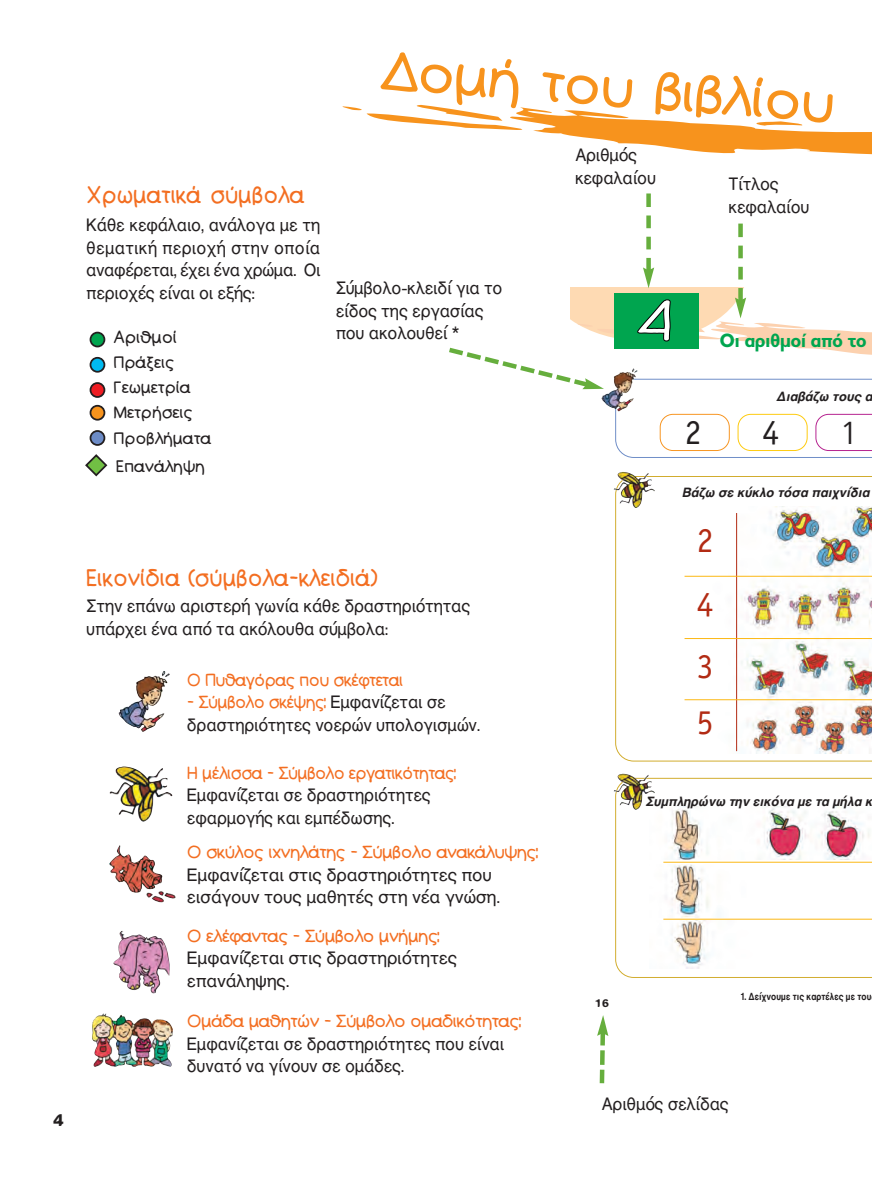
<style>
.page{position:relative;width:872px;height:1191px;background:#fff}
.page>*{position:absolute;margin:0;border:0;box-sizing:border-box;transform-origin:0 0}
.t1{font:53.7px "CF Baby";color:#fff;scale:1.2 1}
.t2{font:35.1px/62.7px "Officina Serif ITC Hel";color:#b22b14;text-align:justify;scale:.95 1}
.t3{font:35.1px "Officina Serif ITC Hel";color:#231f20;scale:.95 1}
.t4{font:300 31.8px "PF Catalog";color:#231f20;scale:1.05 1}
.t5{font:22.95px "CF Baby";letter-spacing:.025em;color:#f36e21;scale:.95 1}
.t6{font:700 19.5px "Gill Sans Hel";color:#00a54f;scale:.95 1}
.t7{font:16.95px/22.5px "Mg Helvetica UC Pol";color:#231f20;scale:.95 1}
.t8{font:16.95px/22.5px "Mg Helvetica UC Pol";color:#231f20}
.t9{font:16.95px "CF Baby";color:#f36e21}
.t10{font:16.95px "CF Baby";color:#f36e21;scale:.95 1}
.t11{font:16.5px "CF Baby";letter-spacing:.025em;color:#231f20}
.t12{font:16.5px "CF Milk";color:#231f20;scale:1.2 1}
.t13{font:16.05px/25.2px "CF Baby";letter-spacing:.025em;color:#231f20}
.t14{font:italic 700 12.6px "Mg Helvetica UC Pol";color:#231f20}
.t15{font:10.8px "CF Milk";color:#231f20;scale:1.2 1}
.t16{font:700 9.75px "Mg Helvetica UC Pol";color:#231f20;scale:.85 1}
.s1{font-family:"Mg Helvetica UC Pol";color:#231f20}
</style>
<div class="page">
<svg style="left:342px;top:52px;width:530px;height:103px"></svg>
<svg style="left:615px;top:476px;width:257px;height:285px"></svg>
<svg style="left:615px;top:778px;width:257px;height:200px"></svg>
<div style="left:633px;top:920px;width:239px;height:52px;background:#fff"></div>
<img style="left:671px;top:920px;width:36px;height:48px">
<div style="left:633px;top:864px;width:239px;height:53px;background:#fff"></div>
<img style="left:671px;top:864px;width:38px;height:53px">
<div style="left:633px;top:806px;width:239px;height:53px;background:#fff"></div>
<img style="left:670px;top:806px;width:200px;height:53px">
<img style="left:614px;top:773px;width:40px;height:37px">
<hr style="left:663px;top:861px;width:209px;height:1px;background:#fcb814">
<hr style="left:663px;top:918px;width:209px;height:1px;background:#fcb814">
<div style="left:633px;top:501px;width:239px;height:255px;background:#fff"></div>
<img style="left:684px;top:506px;width:188px;height:247px">
<img style="left:614px;top:472px;width:40px;height:36px">
<hr style="left:736px;top:513px;width:1px;height:238px;background:#b22b14">
<hr style="left:684px;top:576px;width:188px;height:1px;background:#fcb814">
<hr style="left:684px;top:638px;width:188px;height:1px;background:#fcb814">
<hr style="left:684px;top:699px;width:188px;height:1px;background:#fcb814">
<div style="left:646px;top:193px;width:5px;height:14px;background:#66ae3d"></div>
<div style="left:599px;top:1069px;width:5px;height:14px;background:#66ae3d"></div>
<svg style="left:597px;top:1015px;width:11px;height:50px"></svg>
<svg style="left:85px;top:454px;width:23px;height:23px"></svg>
<svg style="left:90px;top:332px;width:15px;height:15px"></svg>
<svg style="left:90px;top:357px;width:15px;height:16px"></svg>
<svg style="left:90px;top:382px;width:15px;height:16px"></svg>
<svg style="left:90px;top:405px;width:15px;height:15px"></svg>
<svg style="left:90px;top:430px;width:15px;height:16px"></svg>
<img style="left:109px;top:766px;width:63px;height:55px">
<img style="left:113px;top:931px;width:57px;height:62px">
<img style="left:118px;top:671px;width:52px;height:61px">
<img style="left:109px;top:845px;width:66px;height:57px">
<img style="left:92px;top:1013px;width:81px;height:54px">
<svg style="left:449px;top:215px;width:423px;height:243px"></svg>
<h3 class="t5" style="left:87px;top:186px;width:230px">Xρωματικά σύμβολα</h3>
<p class="t7" style="left:87px;top:215px;width:248px;text-align:justify">Kάθε κεφάλαιο, ανάλογα με τη θεματική περιοχή στην οποία αναφέρεται, έχει ένα χρώμα. Oι περιοχές είναι οι εξής:</p>
<p class="t11" style="left:114px;top:331px;width:64px">Aριθμοί</p>
<p class="t13" style="left:114px;top:351px;width:99px">Πράξεις<br>Γεωμετρία<br>Mετρήσεις<br>Προβλήματα</p>
<p class="t13" style="left:117px;top:455px;width:90px">Eπανάληψη</p>
<p class="t7" style="left:336px;top:278px;width:177px">Σύμβολο-κλειδί για το είδος της εργασίας που ακολουθεί *</p>
<p class="t12" style="left:53px;top:1114px;width:10px">4</p>
<h3 class="t5" style="left:87px;top:569px;width:307px">Eικονίδια (σύμβολα-κλειδιά)</h3>
<p class="t7" style="left:87px;top:596px;width:405px">Στην επάνω αριστερή γωνία κάθε δραστηριότητας υπάρχει ένα από τα ακόλουθα σύμβολα:</p>
<p class="t10" style="left:187px;top:673px;width:228px">O Πυθαγόρας που σκέφτεται</p>
<p class="t10" style="left:187px;top:696px;width:274px">- Σύμβολο σκέψης: <span class="s1">Eμφανίζεται σε</span></p>
<p class="t7" style="left:187px;top:715px;width:310px">δραστηριότητες νοερών υπολογισμών.</p>
<p class="t10" style="left:187px;top:766px;width:285px">H μέλισσα - Σύμβολο εργατικότητας:</p>
<p class="t7" style="left:187px;top:785px;width:258px">Eμφανίζεται σε δραστηριότητες εφαρμογής και εμπέδωσης.</p>
<p class="t9" style="left:187px;top:845px;width:352px">O σκύλος ιχνηλάτης - Σύμβολο ανακάλυψης:</p>
<p class="t8" style="left:187px;top:865px;width:314px">Eμφανίζεται στις δραστηριότητες που εισάγουν τους μαθητές στη νέα γνώση.</p>
<p class="t9" style="left:187px;top:929px;width:254px">O ελέφαντας - Σύμβολο μνήμης:</p>
<p class="t8" style="left:187px;top:948px;width:271px">Eμφανίζεται στις δραστηριότητες επανάληψης.</p>
<p class="t9" style="left:187px;top:1014px;width:335px">Oμάδα μαθητών - Σύμβολο ομαδικότητας:</p>
<p class="t7" style="left:187px;top:1033px;width:335px">Eμφανίζεται σε δραστηριότητες που είναι δυνατό να γίνουν σε ομάδες.</p>
<p class="t7" style="left:575px;top:145px;width:87px">Aριθμός κεφαλαίου</p>
<p class="t7" style="left:729px;top:174px;width:87px">Tίτλος κεφαλαίου</p>
<h1 class="t1" style="left:637px;top:300px;width:30px">4</h1>
<p class="t6" style="left:720px;top:334px;width:156px">Oι αριθμοί από το</p>
<p class="t14" style="left:776px;top:392px;width:98px">∆ιαβάζω τους α</p>
<h2 class="t3" style="left:685px;top:420px;width:19px">2</h2>
<h2 class="t3" style="left:762px;top:419px;width:19px">4</h2>
<h3 class="t4" style="left:840px;top:415px;width:19px">1</h3>
<p class="t14" style="left:682px;top:487px;width:189px">Βάζω σε κύκλο τόσα παιχνίδια</p>
<h2 class="t2" style="left:697px;top:512px;width:19px">2<br>4<br>3</h2>
<h2 class="t2" style="left:697px;top:694px;width:19px">5</h2>
<p class="t14" style="left:645px;top:796px;width:228px">Συµπληρώνω την εικόνα µε τα µήλα κ</p>
<p class="t15" style="left:595px;top:999px;width:13px">16</p>
<p class="t16" style="left:741px;top:992px;width:155px">1. ∆είχνουµε τις καρτέλες µε του</p>
<p class="t7" style="left:602px;top:1093px;width:135px">Aριθμός σελίδας</p>
</div>
